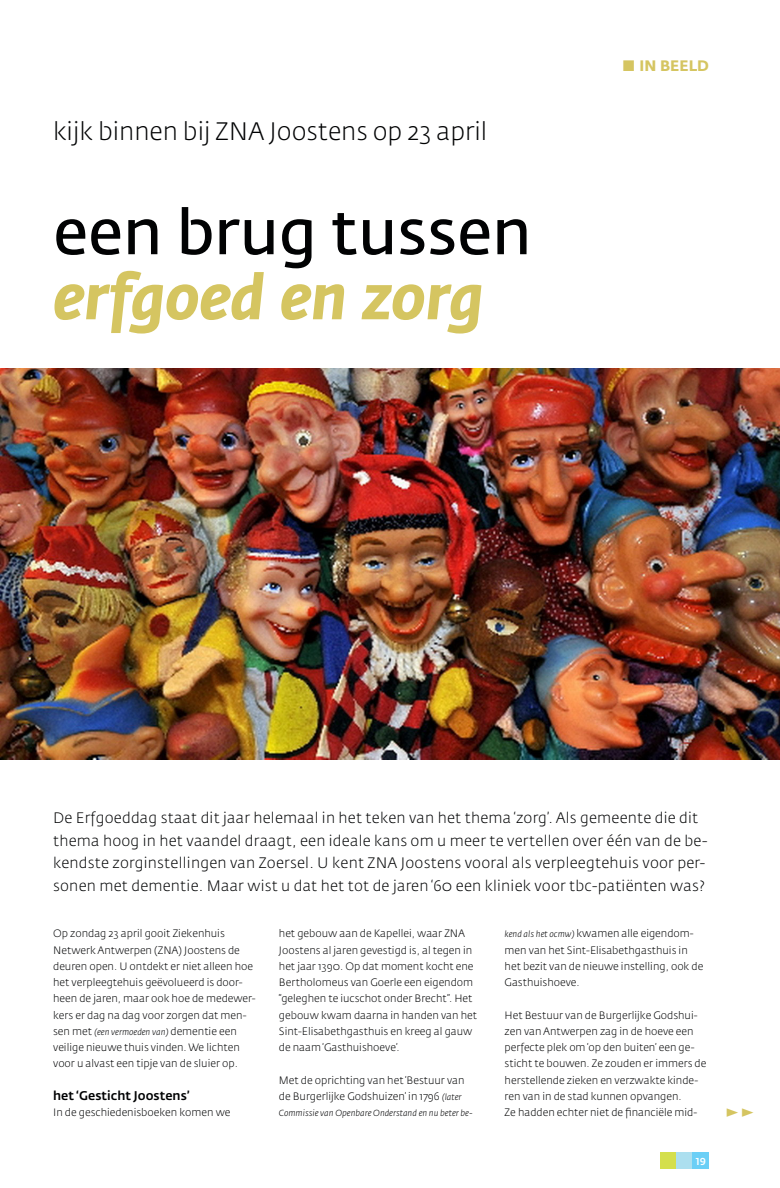
<style>
.page{position:relative;width:780px;height:1188px;background:#fff}
.page>*{position:absolute;margin:0;border:0;box-sizing:border-box;transform-origin:0 0}
._03_hoofdtitel__basi{font:600 62.5px/65px "Fedra Sans Std";color:#010203}
._01_subtitel__basis{font:300 25px "Fedra Sans Std";color:#010203}
._04_inleiding__basis{font:300 15px/22.5px "Fedra Sans Std";letter-spacing:.015em;color:#010203}
.t1{font:700 15px "Fedra Sans Std";color:#d5c561}
._05_subtitel_in_teks{font:500 12.5px "Fedra Sans Std";color:#010203}
.t2{font:12.5px "Fedra Sans Std";color:#d5c561}
._06_broodtekst{font:300 10.62px/16.2px "Fedra Sans Std";color:#010203}
.t3{font:500 10px "Fedra Sans Std";color:#fff}
._06_broodtekst-2{font:italic 300 8.75px "Fedra Sans Std";color:#010203}
.s1{font-weight:700;font-style:italic;color:#d5c561}
.s2{font-weight:500}
.s3{font-style:italic;font-size:8.75px}
</style>
<div class="page">
<img style="left:0;top:368px;width:780px;height:391px">
<div style="left:660px;top:1152px;width:16px;height:16px;background:#d4df4c"></div>
<div style="left:676px;top:1152px;width:16px;height:16px;background:#acdfef"></div>
<div style="left:692px;top:1152px;width:17px;height:16px;background:#6bcff6"></div>
<p class="_01_subtitel__basis" style="left:53px;top:116px;width:435px">kijk binnen bij ZNA Joostens op 23 april</p>
<p class="_03_hoofdtitel__basi" style="left:53px;top:200px;width:480px">een brug tussen <span class="s1">erfgoed en zorg</span></p>
<p class="t1" style="left:621px;top:56px;width:89px"><span class="s2">■</span> IN BEELD</p>
<p class="_04_inleiding__basis" style="left:53px;top:807px;width:656px">De Erfgoeddag staat dit jaar helemaal in het teken van het thema ‘zorg’. Als gemeente die dit thema hoog in het vaandel draagt, een ideale kans om u meer te vertellen over één van de be&shy;kendste zorginstellingen van Zoersel. U kent ZNA Joostens vooral als verpleegtehuis voor per&shy;sonen met dementie. Maar wist u dat het tot de jaren ‘60 een kliniek voor tbc-patiënten was?</p>
<p class="_06_broodtekst" style="left:279px;top:925px;width:200px">het gebouw aan de Kapellei, waar ZNA Joostens al jaren gevestigd is, al tegen in het jaar 1390. Op dat moment kocht ene Bertholomeus van Goerle een eigendom “geleghen te iucschot onder Brecht”. Het gebouw kwam daarna in handen van het Sint-Elisabethgasthuis en kreeg al gauw de naam ‘Gasthuishoeve’.</p>
<p class="_06_broodtekst" style="left:279px;top:1071px;width:187px">Met de oprichting van het ‘Bestuur van de Burgerlijke Godshuizen’ in 1796 <span class="s3">(later</span></p>
<p class="_06_broodtekst-2" style="left:279px;top:1107px;width:195px">Commissie van Openbare Onderstand en nu beter be-</p>
<p class="_06_broodtekst" style="left:53px;top:925px;width:204px">Op zondag 23 april gooit Ziekenhuis Netwerk Antwerpen (ZNA) Joostens de deuren open. U ontdekt er niet alleen hoe het verpleegtehuis geëvolueerd is door&shy;heen de jaren, maar ook hoe de medewer&shy;kers er dag na dag voor zorgen dat men&shy;sen met <span class="s3">(een vermoeden van)</span> dementie een veilige nieuwe thuis vinden. We lichten voor u alvast een tipje van de sluier op.</p>
<p class="_05_subtitel_in_teks" style="left:53px;top:1087px;width:138px">het ‘Gesticht Joostens’</p>
<p class="_06_broodtekst" style="left:53px;top:1104px;width:179px">In de geschiedenisboeken komen we</p>
<p class="_06_broodtekst" style="left:504px;top:925px;width:200px"><span class="s3">kend als het ocmw)</span> kwamen alle eigendom&shy;men van het Sint-Elisabethgasthuis in het bezit van de nieuwe instelling, ook de Gasthuishoeve.</p>
<p class="_06_broodtekst" style="left:504px;top:1006px;width:203px">Het Bestuur van de Burgerlijke Godshui&shy;zen van Antwerpen zag in de hoeve een perfecte plek om ‘op den buiten’ een ge&shy;sticht te bouwen. Ze zouden er immers de herstellende zieken en verzwakte kinde&shy;ren van in de stad kunnen opvangen.<br>Ze hadden echter niet de financiële mid-</p>
<p class="t3" style="left:695px;top:1154px;width:11px">19</p>
<p class="t2" style="left:725px;top:1103px;width:29px">► ►</p>
</div>
